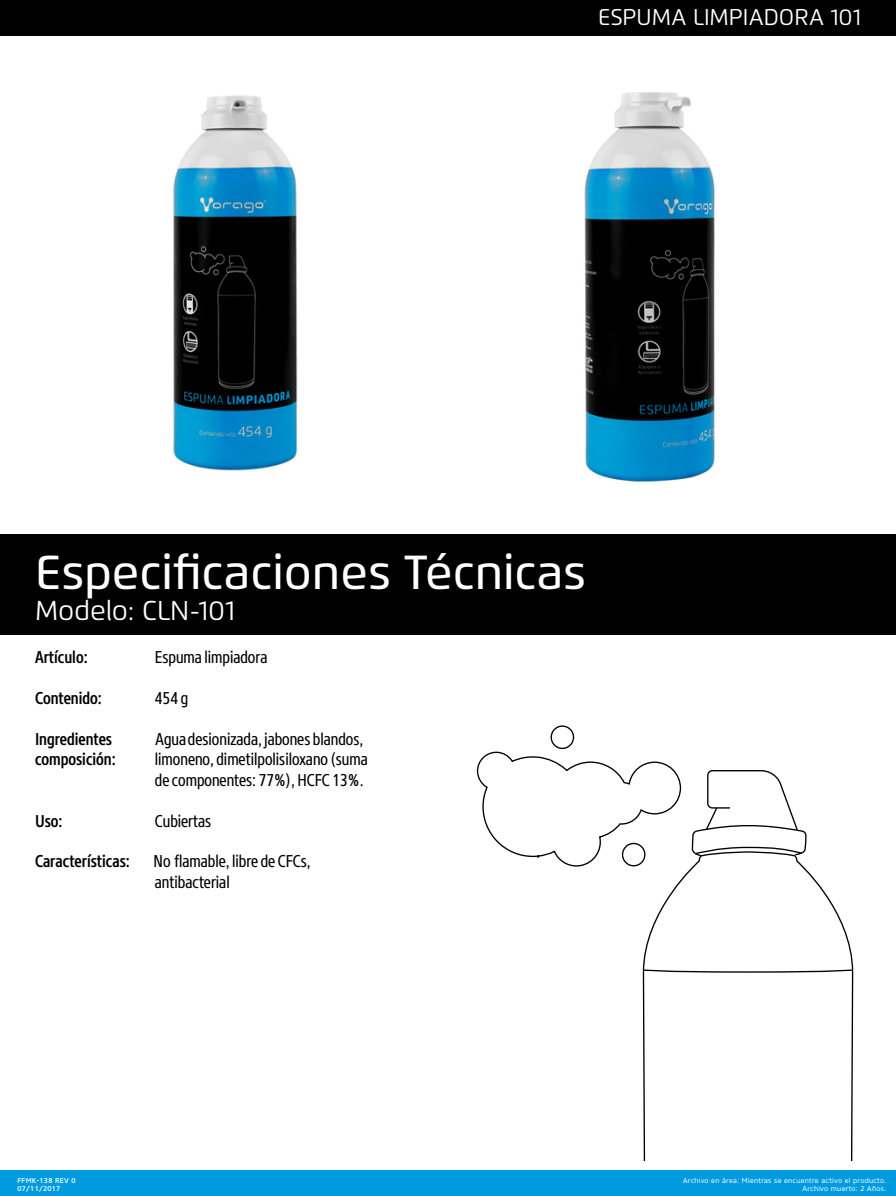
<style>
.page{position:relative;width:896px;height:1196px;background:#fff}
.page>*{position:absolute;margin:0;border:0;box-sizing:border-box;transform-origin:0 0}
.t1{font:500 47.69px "Flexo";color:#fff}
.t2{font:27.21px "Flexo";color:#fff}
.t3{font:22.75px "Flexo";color:#fff}
.t4{font:17.06px/20.5px "Core Sans N47 Cn";color:#000}
.t5{font:500 17.06px/20.5px "Core Sans N57 Cn";color:#000}
.t6{font:7px/7.9px "Core Sans N45";letter-spacing:.04em;color:#fff;text-align:right}
.t7{font:500 7px/7.9px "Core Sans N55";letter-spacing:.04em;color:#fff}
</style>
<div class="page">
<div style="left:0;top:1170px;width:896px;height:25px;background:#009bde"></div>
<div style="left:0;top:534px;width:896px;height:100px;background:#000"></div>
<div style="left:0;top:0;width:896px;height:35px;background:#000"></div>
<svg style="left:642px;top:857px;width:212px;height:303px"></svg>
<svg style="left:642px;top:968px;width:212px;height:5px"></svg>
<svg style="left:691px;top:770px;width:116px;height:87px"></svg>
<div style="left:551px;top:725px;width:23px;height:24px;border:1px solid #000;border-radius:50%"></div>
<svg style="left:476px;top:751px;width:206px;height:119px"></svg>
<img style="left:173px;top:95px;width:125px;height:376px">
<img style="left:584px;top:92px;width:131px;height:390px">
<h3 class="t3" style="left:598px;top:3px;width:264px">ESPUMA LIMPIADORA 101</h3>
<h1 class="t1" style="left:35px;top:543px;width:553px">Especificaciones Técnicas</h1>
<h2 class="t2" style="left:35px;top:594px;width:202px">Modelo: CLN-101</h2>
<p class="t5" style="left:35px;top:646px;width:54px">Artículo:</p>
<p class="t4" style="left:155px;top:646px;width:114px">Espuma limpiadora</p>
<p class="t5" style="left:35px;top:687px;width:68px">Contenido:</p>
<p class="t4" style="left:155px;top:687px;width:35px">454 g</p>
<p class="t5" style="left:35px;top:728px;width:82px">Ingredientes composición:</p>
<p class="t4" style="left:155px;top:728px;width:214px">Aguadesionizada, jabones blandos, limoneno, dimetilpolisiloxano (suma de componentes: 77%), HCFC 13%.</p>
<p class="t5" style="left:35px;top:810px;width:29px">Uso:</p>
<p class="t4" style="left:155px;top:810px;width:58px">Cubiertas</p>
<p class="t5" style="left:35px;top:851px;width:96px">Características:</p>
<p class="t4" style="left:154px;top:851px;width:159px">No flamable, libre de CFCs, antibacterial</p>
<p class="t7" style="left:18px;top:1176px;width:60px">FFMK-138 REV 0<br>07/11/2017</p>
<p class="t6" style="left:683px;top:1176px;width:205px">Archivo en área: Mientras se encuentre activo el producto.<br>Archivo muerto: 2 Años.</p>
</div>
